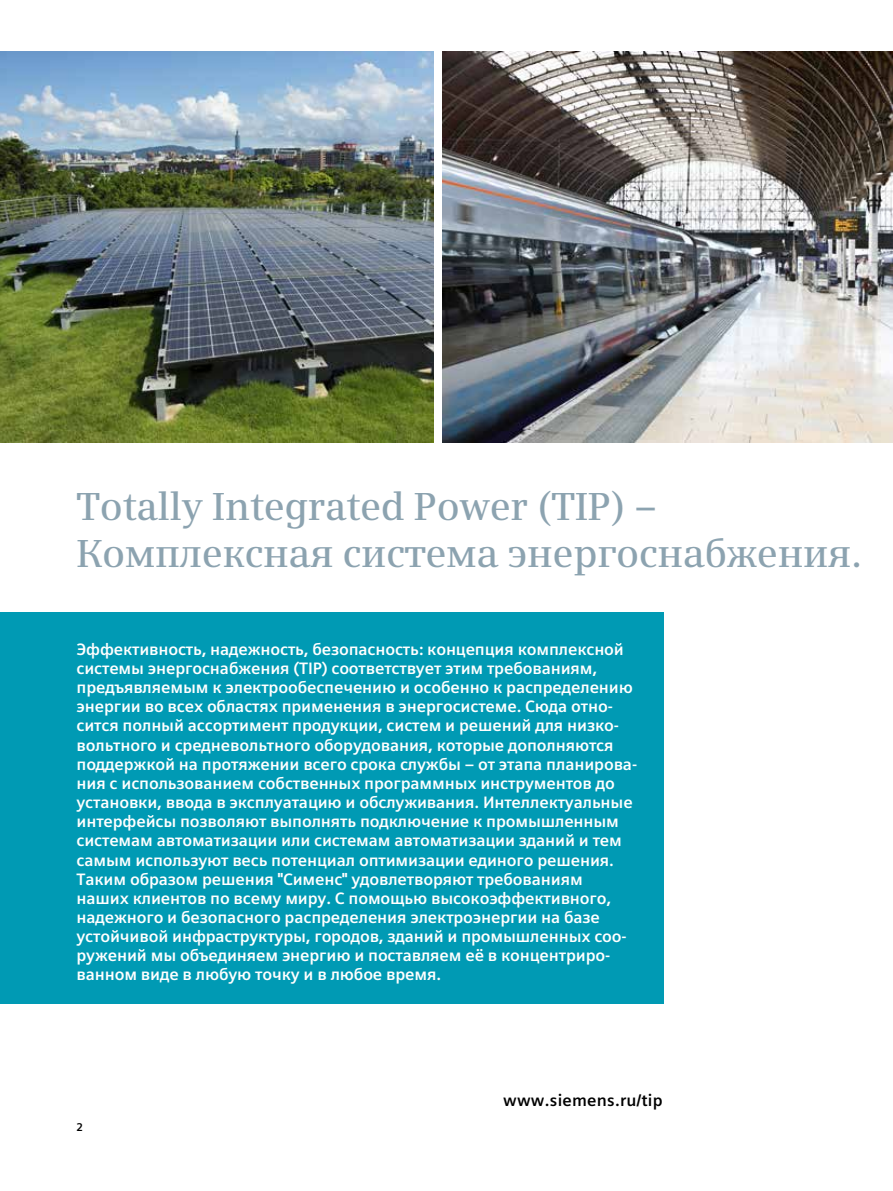
<style>
.page{position:relative;width:893px;height:1191px;background:#fff}
.page>*{position:absolute;margin:0;border:0;box-sizing:border-box;transform-origin:0 0}
.t1{font:600 39px/46.8px "Siemens Serif";letter-spacing:-.01em;color:#8ca3b0}
.t2{font:700 16.5px/19.2px "Siemens Sans";letter-spacing:-.01em;color:#fff}
.t3{font:700 16.5px "Siemens Sans";letter-spacing:.015em;color:#000}
.t4{font:700 11.25px "Siemens Sans";color:#000}
</style>
<div class="page">
<img style="left:0;top:51px;width:434px;height:391px">
<img style="left:442px;top:51px;width:451px;height:391px">
<div style="left:0;top:612px;width:663px;height:391px;background:#009ab4"></div>
<h1 class="t1" style="left:77px;top:483px;width:787px">Totally Integrated Power (TIP) –<br>Комплексная система энергоснабжения.</h1>
<p class="t2" style="left:77px;top:639px;width:562px">Эффективность, надежность, безопасность: концепция комплексной системы энергоснабжения (TIP) соответствует этим требованиям, предъявляемым к электрообеспечению и особенно к распределению энергии во всех областях применения в энергосистеме. Сюда отно&shy;сится полный ассортимент продукции, систем и решений для низко&shy;вольтного и средневольтного оборудования, которые дополняются поддержкой на протяжении всего срока службы – от этапа планирова&shy;ния с использованием собственных программных инструментов до установки, ввода в эксплуатацию и обслуживания. Интеллектуальные интерфейсы позволяют выполнять подключение к промышленным системам автоматизации или системам автоматизации зданий и тем самым используют весь потенциал оптимизации единого решения.<br>Таким образом решения "Сименс" удовлетворяют требованиям наших клиентов по всему миру. С помощью высокоэффективного, надежного и безопасного распределения электроэнергии на базе устойчивой инфраструктуры, городов, зданий и промышленных соо&shy;ружений мы объединяем энергию и поставляем её в концентриро&shy;ванном виде в любую точку и в любое время.</p>
<p class="t4" style="left:77px;top:1120px;width:8px">2</p>
<p class="t3" style="left:503px;top:1091px;width:161px">www.siemens.ru/tip</p>
</div>
